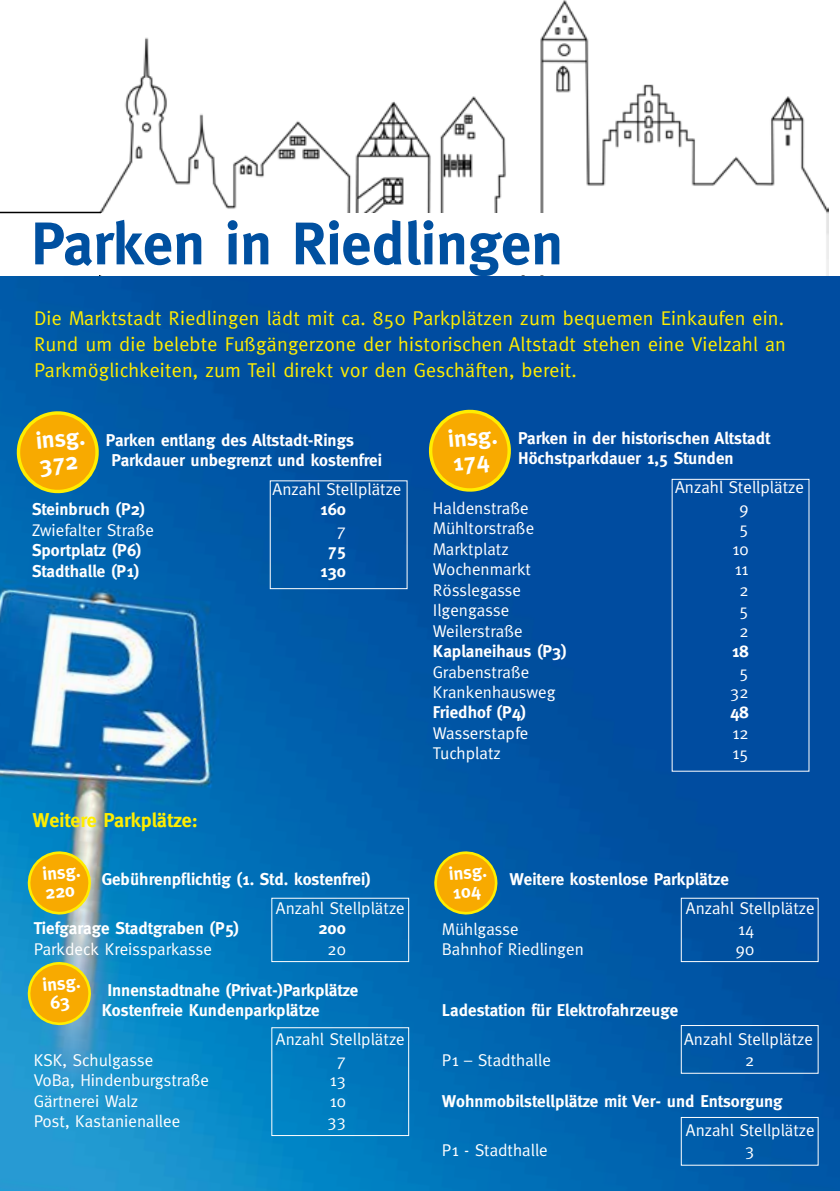
<style>
.page{position:relative;width:840px;height:1191px;background:#fff}
.page>*{position:absolute;margin:0;border:0;box-sizing:border-box;transform-origin:0 0}
.t1{font:700 60px "Meta";color:#0050a0}
.t2{font:700 23.8px/23.8px "Meta";color:#fff}
.t3{font:20px/26px "Meta";letter-spacing:.01em;color:#ffed00;text-align:justify}
.t4{font:700 20px "Meta";color:#ffed00}
.t5{font:700 18.4px/18.4px "Meta";color:#fff}
.t6{font:17px "Meta";color:#fff}
.t7{font:700 17px/20.4px "Meta";color:#fff}
</style>
<div class="page">
<img style="left:0;top:275px;width:839px;height:916px">
<svg style="left:17px;top:411px;width:82px;height:84px;background:#bea028"></svg>
<svg style="left:428px;top:410px;width:82px;height:83px;background:#c09c24"></svg>
<div style="left:271px;top:897px;width:138px;height:65px;border:1px solid #fff"></div>
<div style="left:271px;top:1027px;width:138px;height:109px;border:1px solid #fff"></div>
<svg style="left:28px;top:851px;width:63px;height:65px;background:#d5b230"></svg>
<svg style="left:28px;top:962px;width:63px;height:64px;background:#d2af2d"></svg>
<div style="left:680px;top:897px;width:138px;height:65px;border:1px solid #fff"></div>
<div style="left:680px;top:1025px;width:138px;height:48px;border:1px solid #fff"></div>
<div style="left:680px;top:1117px;width:138px;height:48px;border:1px solid #fff"></div>
<svg style="left:434px;top:851px;width:63px;height:65px;background:#bd9f28"></svg>
<img style="left:99px;top:0;width:729px;height:275px">
<div style="left:14px;top:213px;width:595px;height:62px;background:#fff"></div>
<hr style="left:0;top:212px;width:101px;height:1px;background:#000">
<h1 class="t1" style="left:31px;top:209px;width:533px">Parken in Riedlingen</h1>
<p class="t3" style="left:34px;top:305px;width:753px">Die Marktstadt Riedlingen lädt mit ca. 850 Parkplätzen zum bequemen Einkaufen ein.<br>Rund um die belebte Fußgängerzone der historischen Altstadt stehen eine Vielzahl an Parkmöglichkeiten, zum Teil direkt vor den Geschäften, bereit.</p>
<h2 class="t2" style="left:35px;top:429px;width:51px;rotate:-5deg">insg.<br>372</h2>
<h2 class="t2" style="left:447px;top:427px;width:51px;rotate:-5deg">insg.<br>174</h2>
<p class="t7" style="left:518px;top:428px;width:253px">Parken in der historischen Altstadt<br>Höchstparkdauer 1,5 Stunden</p>
<p class="t6" style="left:674px;top:478px;width:130px">Anzahl Stellplätze</p>
<p class="t6" style="left:432px;top:498px;width:97px">Haldenstraße</p>
<p class="t6" style="left:739px;top:498px;width:11px">9</p>
<p class="t6" style="left:432px;top:518px;width:103px">Mühltorstraße</p>
<p class="t6" style="left:739px;top:518px;width:11px">5</p>
<p class="t6" style="left:432px;top:539px;width:77px">Marktplatz</p>
<p class="t6" style="left:732px;top:539px;width:18px">10</p>
<p class="t6" style="left:432px;top:559px;width:100px">Wochenmarkt</p>
<p class="t6" style="left:734px;top:559px;width:15px">11</p>
<p class="t6" style="left:432px;top:580px;width:90px">Rösslegasse</p>
<p class="t6" style="left:739px;top:580px;width:11px">2</p>
<p class="t6" style="left:432px;top:600px;width:78px">Ilgengasse</p>
<p class="t6" style="left:739px;top:600px;width:11px">5</p>
<p class="t6" style="left:432px;top:621px;width:91px">Weilerstraße</p>
<p class="t6" style="left:739px;top:621px;width:11px">2</p>
<p class="t7" style="left:432px;top:641px;width:135px">Kaplaneihaus (P3)</p>
<p class="t7" style="left:731px;top:641px;width:18px">18</p>
<p class="t6" style="left:432px;top:662px;width:98px">Grabenstraße</p>
<p class="t6" style="left:739px;top:662px;width:11px">5</p>
<p class="t6" style="left:432px;top:682px;width:124px">Krankenhausweg</p>
<p class="t6" style="left:729px;top:682px;width:20px">32</p>
<p class="t7" style="left:432px;top:702px;width:95px">Friedhof (P4)</p>
<p class="t7" style="left:729px;top:702px;width:20px">48</p>
<p class="t6" style="left:432px;top:723px;width:97px">Wasserstapfe</p>
<p class="t6" style="left:732px;top:723px;width:18px">12</p>
<p class="t6" style="left:432px;top:743px;width:69px">Tuchplatz</p>
<p class="t6" style="left:732px;top:743px;width:18px">15</p>
<p class="t7" style="left:112px;top:429px;width:272px;text-indent:-6px">Parken entlang des Altstadt-Rings<br>Parkdauer unbegrenzt und kostenfrei</p>
<p class="t6" style="left:272px;top:479px;width:130px">Anzahl Stellplätze</p>
<p class="t7" style="left:32px;top:499px;width:115px">Steinbruch (P2)</p>
<p class="t7" style="left:320px;top:499px;width:27px">160</p>
<p class="t6" style="left:32px;top:520px;width:123px">Zwiefalter Straße</p>
<p class="t6" style="left:337px;top:520px;width:11px">7</p>
<p class="t7" style="left:32px;top:540px;width:111px">Sportplatz (P6)</p>
<p class="t7" style="left:327px;top:540px;width:20px">75</p>
<p class="t7" style="left:32px;top:560px;width:109px">Stadthalle (P1)</p>
<p class="t7" style="left:320px;top:560px;width:27px">130</p>
<p class="t4" style="left:33px;top:808px;width:167px">Weitere Parkplätze:</p>
<p class="t5" style="left:42px;top:864px;width:39px;rotate:-5deg">insg.<br>220</p>
<p class="t7" style="left:102px;top:868px;width:270px">Gebührenpflichtig (1. Std. kostenfrei)</p>
<p class="t6" style="left:276px;top:898px;width:130px">Anzahl Stellplätze</p>
<p class="t7" style="left:34px;top:918px;width:207px">Tiefgarage Stadtgraben (P5)</p>
<p class="t7" style="left:318px;top:918px;width:29px">200</p>
<p class="t6" style="left:34px;top:939px;width:179px">Parkdeck Kreissparkasse</p>
<p class="t6" style="left:327px;top:939px;width:20px">20</p>
<p class="t7" style="left:102px;top:979px;width:258px;text-indent:6px">Innenstadtnahe (Privat-)Parkplätze<br>Kostenfreie Kundenparkplätze</p>
<p class="t6" style="left:276px;top:1029px;width:130px">Anzahl Stellplätze</p>
<p class="t6" style="left:34px;top:1050px;width:121px">KSK, Schulgasse</p>
<p class="t6" style="left:336px;top:1050px;width:11px">7</p>
<p class="t6" style="left:34px;top:1070px;width:177px">VoBa, Hindenburgstraße</p>
<p class="t6" style="left:329px;top:1070px;width:18px">13</p>
<p class="t6" style="left:34px;top:1090px;width:106px">Gärtnerei Walz</p>
<p class="t6" style="left:329px;top:1090px;width:18px">10</p>
<p class="t6" style="left:34px;top:1111px;width:148px">Post, Kastanienallee</p>
<p class="t6" style="left:327px;top:1111px;width:20px">33</p>
<p class="t5" style="left:42px;top:975px;width:39px;text-align:center;rotate:-5deg">insg.<br>63</p>
<p class="t5" style="left:448px;top:864px;width:39px;rotate:-5deg">insg.<br>104</p>
<p class="t7" style="left:509px;top:869px;width:221px">Weitere kostenlose Parkplätze</p>
<p class="t6" style="left:685px;top:898px;width:130px">Anzahl Stellplätze</p>
<p class="t6" style="left:441px;top:919px;width:78px">Mühlgasse</p>
<p class="t6" style="left:737px;top:919px;width:18px">14</p>
<p class="t6" style="left:441px;top:939px;width:143px">Bahnhof Riedlingen</p>
<p class="t6" style="left:735px;top:939px;width:20px">90</p>
<p class="t7" style="left:441px;top:1000px;width:238px">Ladestation für Elektrofahrzeuge</p>
<p class="t6" style="left:683px;top:1029px;width:130px">Anzahl Stellplätze</p>
<p class="t6" style="left:441px;top:1050px;width:110px">P1 – Stadthalle</p>
<p class="t6" style="left:744px;top:1050px;width:11px">2</p>
<p class="t7" style="left:441px;top:1090px;width:342px">Wohnmobilstellplätze mit Ver- und Entsorgung</p>
<p class="t6" style="left:685px;top:1120px;width:130px">Anzahl Stellplätze</p>
<p class="t6" style="left:441px;top:1140px;width:107px">P1 - Stadthalle</p>
<p class="t6" style="left:744px;top:1140px;width:11px">3</p>
</div>
